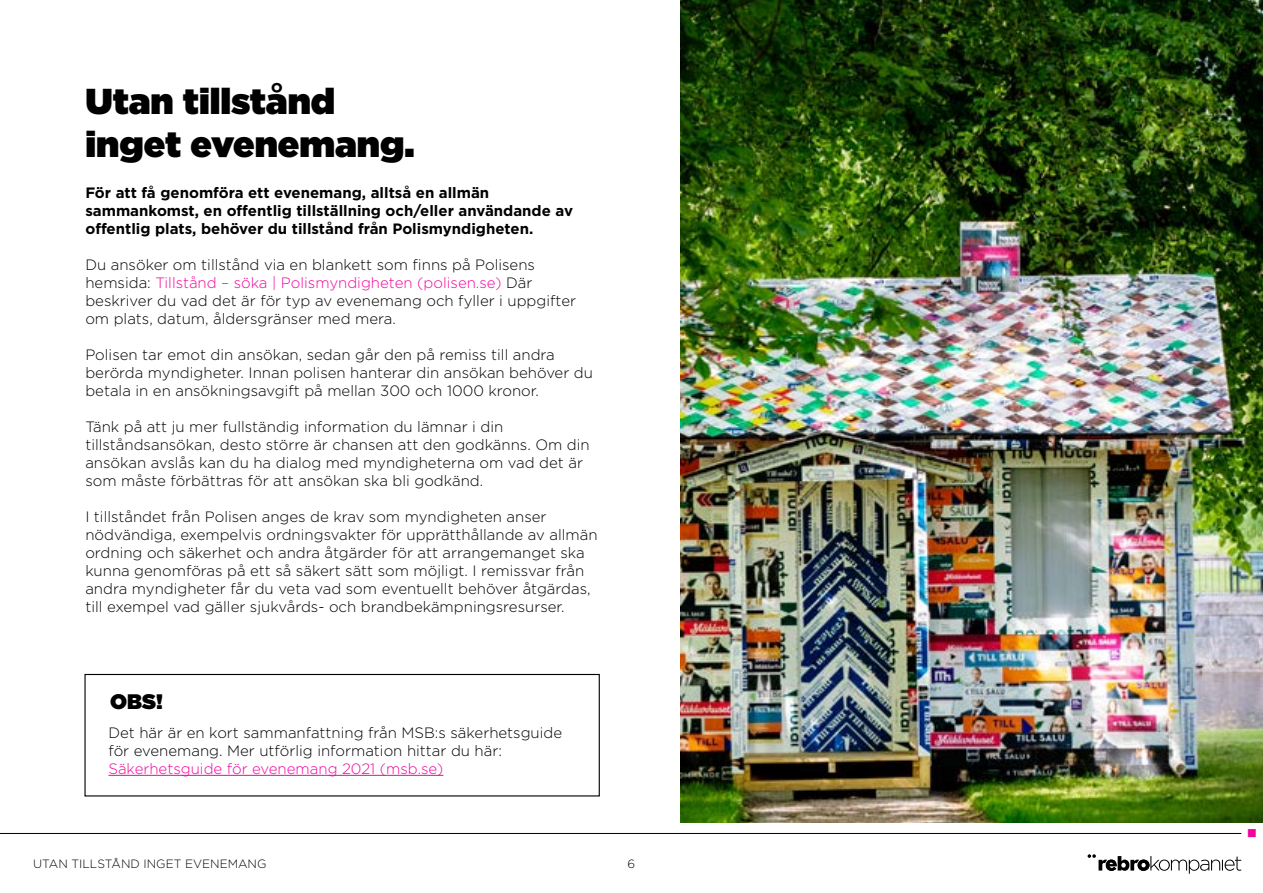
<style>
.page{position:relative;width:1263px;height:893px;background:#fff}
.page>*{position:absolute;margin:0;border:0;box-sizing:border-box;transform-origin:0 0}
.t1{font:900 36px/43.2px "Gotham";color:#000}
.t2{font:27px "Wingdings";color:#f2059f}
.t3{font:900 21px "Gotham";color:#000}
.t4{font:300 15px/18px "Gotham";color:#000}
.t5{font:700 15px/18px "Gotham";color:#000}
.t6{font:300 15px "Gotham";color:#f2059f}
.t7{font:300 12px "Gotham";color:#000}
.s1{color:#f2059f}
</style>
<div class="page">
<hr style="left:0;top:833px;width:1241px;height:1px;background:#000">
<svg style="left:1087px;top:854px;width:154px;height:20px"></svg>
<img style="left:680px;top:0;width:583px;height:823px">
<div style="left:84px;top:674px;width:516px;height:122px;border:1px solid #000"></div>
<hr style="left:108px;top:775px;width:335px;height:1px;background:#f2059f">
<h1 class="t1" style="left:85px;top:79px;width:331px">Utan tillstånd inget evenemang.</h1>
<p class="t5" style="left:85px;top:183px;width:489px">För att få genomföra ett evenemang, alltså en allmän sammankomst, en offentlig tillställning och/eller användande av offentlig plats, behöver du tillstånd från Polismyndigheten.</p>
<p class="t4" style="left:85px;top:255px;width:492px">Du ansöker om tillstånd via en blankett som finns på Polisens hemsida: <span class="s1">Tillstånd – söka | Polismyndigheten (polisen.se)</span> Där beskriver du vad det är för typ av evenemang och fyller i uppgifter om plats, datum, åldersgränser med mera.</p>
<p class="t4" style="left:85px;top:345px;width:509px">Polisen tar emot din ansökan, sedan går den på remiss till andra berörda myndigheter. Innan polisen hanterar din ansökan behöver du betala in en ansökningsavgift på mellan 300 och 1000 kronor.</p>
<p class="t4" style="left:85px;top:417px;width:506px">Tänk på att ju mer fullständig information du lämnar i din tillståndsansökan, desto större är chansen att den godkänns. Om din ansökan avslås kan du ha dialog med myndigheterna om vad det är som måste förbättras för att ansökan ska bli godkänd.</p>
<p class="t4" style="left:85px;top:507px;width:514px">I tillståndet från Polisen anges de krav som myndigheten anser nödvändiga, exempelvis ordningsvakter för upprätthållande av allmän ordning och säkerhet och andra åtgärder för att arrangemanget ska kunna genomföras på ett så säkert sätt som möjligt. I remissvar från andra myndigheter får du veta vad som eventuellt behöver åtgärdas, till exempel vad gäller sjukvårds- och brandbekämpningsresurser.</p>
<h3 class="t3" style="left:110px;top:686px;width:54px">OBS!</h3>
<p class="t4" style="left:108px;top:723px;width:455px">Det här är en kort sammanfattning från MSB:s säkerhetsguide för evenemang. Mer utförlig information hittar du här:</p>
<p class="t6" style="left:108px;top:759px;width:336px">Säkerhetsguide för evenemang 2021 (msb.se)</p>
<p class="t7" style="left:33px;top:856px;width:235px">UTAN TILLSTÅND INGET EVENEMANG</p>
<p class="t7" style="left:628px;top:856px;width:9px">6</p>
<h2 class="t2" style="left:1246px;top:819px;width:14px">▪</h2>
</div>
